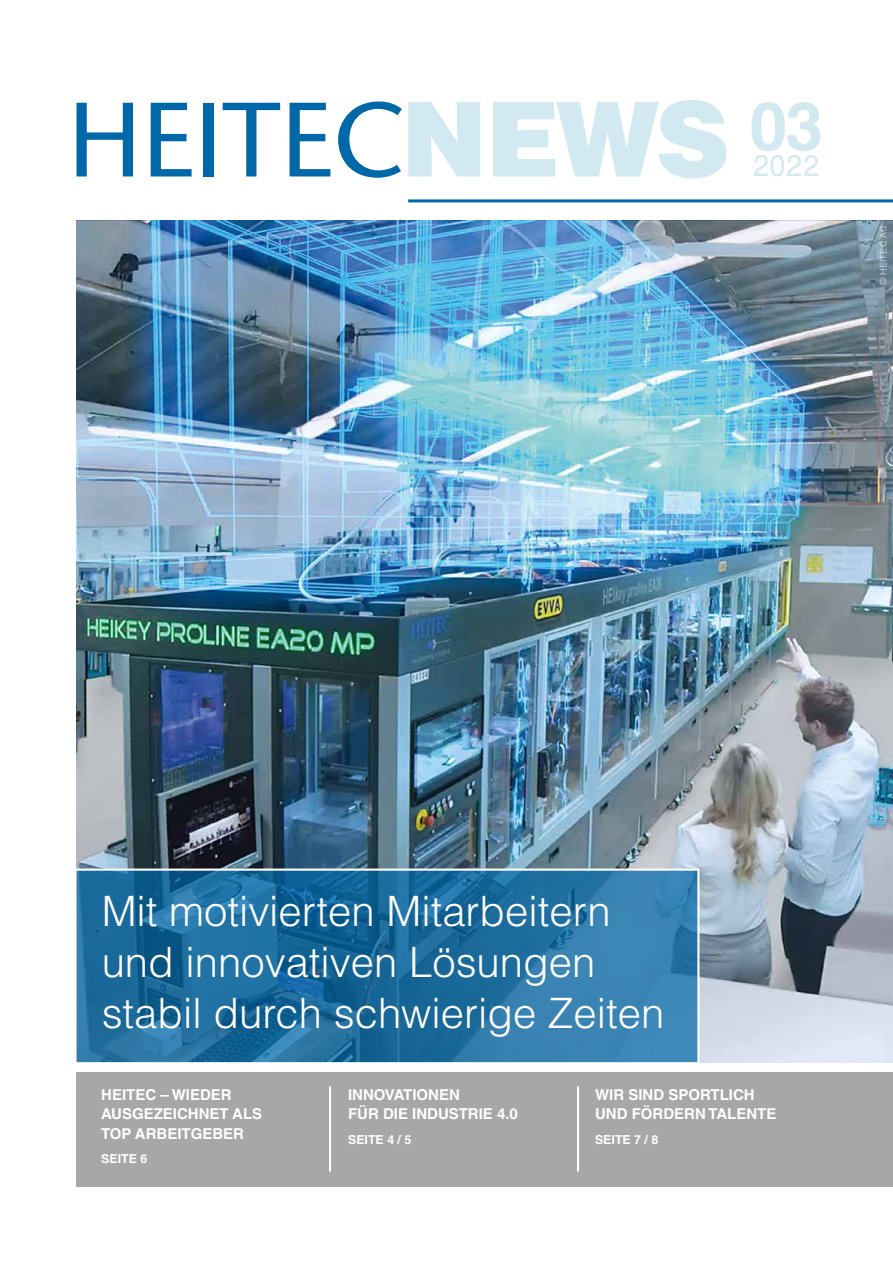
<style>
.page{position:relative;width:893px;height:1263px;background:#fff}
.page>*{position:absolute;margin:0;border:0;box-sizing:border-box;transform-origin:0 0}
.t1{font:900 103.5px "Helvetica LT Std";color:#d2e9f2}
.t2{font:300 41.85px/51.3px "Helvetica LT Std";color:#fff}
.t3{font:30px "Helvetica LT Std";color:#d2e9f2;scale:.95 1}
.t4{font:700 15px/19.2px "Helvetica LT Std";color:#fff}
.t5{font:700 12.3px "Helvetica LT Std";color:#fff}
.t6{font:9px "Helvetica LT Std";letter-spacing:.03em;color:#fff}
</style>
<div class="page">
<img style="left:77px;top:220px;width:816px;height:842px">
<div style="left:77px;top:1072px;width:816px;height:114px;background:#a7a7a8"></div>
<hr style="left:329px;top:1086px;width:2px;height:85px;background:#fff">
<hr style="left:577px;top:1086px;width:2px;height:85px;background:#fff">
<svg style="left:77px;top:103px;width:56px;height:73px"></svg>
<svg style="left:151px;top:103px;width:41px;height:73px"></svg>
<div style="left:203px;top:103px;width:10px;height:73px;background:#0068a9"></div>
<svg style="left:223px;top:103px;width:57px;height:73px"></svg>
<svg style="left:290px;top:103px;width:40px;height:73px"></svg>
<svg style="left:338px;top:101px;width:64px;height:77px"></svg>
<hr style="left:408px;top:199px;width:485px;height:3px;background:#0068a9">
<svg style="left:76px;top:867px;width:625px;height:196px;background:#2773a2"></svg>
<h1 class="t1" style="left:401px;top:72px;width:423px">NEWS <sup>03</sup></h1>
<h3 class="t3" style="left:753px;top:149px;width:71px">2022</h3>
<p class="t6" style="left:878px;top:285px;width:61px;rotate:-90deg">© HEITEC AG</p>
<h2 class="t2" style="left:102px;top:885px;width:564px">Mit motivierten Mitarbeitern und innovativen Lösungen stabil durch schwierige Zeiten</h2>
<p class="t4" style="left:101px;top:1085px;width:163px">HEITEC – WIEDER<br>AUSGEZEICHNET ALS<br>TOP ARBEITGEBER</p>
<p class="t5" style="left:101px;top:1151px;width:48px">SEITE 6</p>
<p class="t4" style="left:348px;top:1085px;width:171px">INNOVATIONEN<br>FÜR DIE INDUSTRIE 4.0</p>
<p class="t5" style="left:348px;top:1132px;width:65px">SEITE 4 / 5</p>
<p class="t4" style="left:595px;top:1085px;width:183px">WIR SIND SPORTLICH<br>UND FÖRDERN TALENTE</p>
<p class="t5" style="left:595px;top:1132px;width:65px">SEITE 7 / 8</p>
</div>
